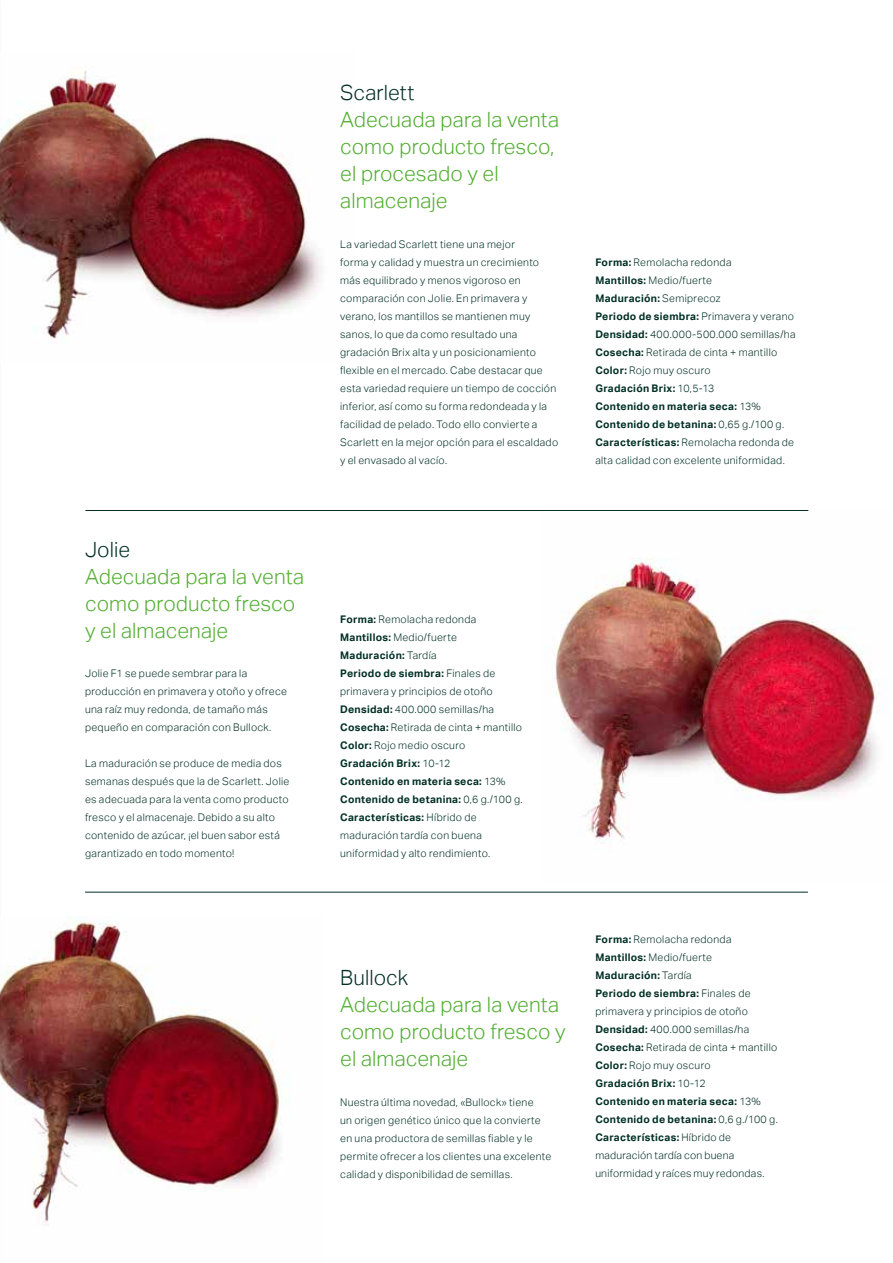
<style>
.page{position:relative;width:893px;height:1263px;background:#fff}
.page>*{position:absolute;margin:0;border:0;box-sizing:border-box;transform-origin:0 0}
.t1{font:300 21px/27px "Aktiv Grotesk";letter-spacing:.005em;color:#52ae32}
.t2{font:300 21px "Aktiv Grotesk";letter-spacing:.005em;color:#002f24}
.t3{font:300 10.5px/18px "Aktiv Grotesk";letter-spacing:.03em;color:#002f24}
.s1{font-weight:700}
</style>
<div class="page">
<img style="left:0;top:70px;width:322px;height:273px">
<img style="left:554px;top:510px;width:325px;height:333px">
<img style="left:0;top:916px;width:282px;height:310px">
<hr style="left:85px;top:510px;width:723px;height:1px;background:#002f24">
<hr style="left:85px;top:892px;width:723px;height:1px;background:#002f24">
<h1 class="t2" style="left:85px;top:538px;width:47px">Jolie</h1>
<h1 class="t1" style="left:85px;top:563px;width:221px">Adecuada para la venta como producto fresco y el almacenaje</h1>
<p class="t3" style="left:85px;top:665px;width:203px">Jolie F1 se puede sembrar para la producción en primavera y otoño y ofrece una raíz muy redonda, de tamaño más pequeño en comparación con Bullock.</p>
<p class="t3" style="left:85px;top:755px;width:206px">La maduración se produce de media dos semanas después que la de Scarlett. Jolie es adecuada para la venta como producto fresco y el almacenaje. Debido a su alto contenido de azúcar, ¡el buen sabor está garantizado en todo momento!</p>
<h1 class="t2" style="left:340px;top:80px;width:76px">Scarlett</h1>
<h1 class="t1" style="left:340px;top:106px;width:221px">Adecuada para la venta como producto fresco, el procesado y el almacenaje</h1>
<p class="t3" style="left:340px;top:235px;width:220px">La variedad Scarlett tiene una mejor<br>forma y calidad y muestra un crecimiento más equilibrado y menos vigoroso en comparación con Jolie. En primavera y verano, los mantillos se mantienen muy sanos, lo que da como resultado una gradación Brix alta y un posicionamiento flexible en el mercado. Cabe destacar que esta variedad requiere un tiempo de cocción inferior, así como su forma redondeada y la facilidad de pelado. Todo ello convierte a Scarlett en la mejor opción para el escaldado y el envasado al vacío.</p>
<p class="t3" style="left:595px;top:253px;width:202px"><span class="s1">Forma:</span> Remolacha redonda<br><span class="s1">Mantillos:</span> Medio/fuerte<br><span class="s1">Maduración:</span> Semiprecoz<br><span class="s1">Periodo de siembra:</span> Primavera y verano<br><span class="s1">Densidad:</span> 400.000-500.000 semillas/ha<br><span class="s1">Cosecha:</span> Retirada de cinta + mantillo<br><span class="s1">Color:</span> Rojo muy oscuro<br><span class="s1">Gradación Brix:</span> 10,5-13<br><span class="s1">Contenido en materia seca:</span> 13%<br><span class="s1">Contenido de betanina:</span> 0,65 g./100 g.<br><span class="s1">Características:</span> Remolacha redonda de alta calidad con excelente uniformidad.</p>
<p class="t3" style="left:340px;top:611px;width:184px"><span class="s1">Forma:</span> Remolacha redonda<br><span class="s1">Mantillos:</span> Medio/fuerte<br><span class="s1">Maduración:</span> Tardía<br><span class="s1">Periodo de siembra:</span> Finales de primavera y principios de otoño<br><span class="s1">Densidad:</span> 400.000 semillas/ha<br><span class="s1">Cosecha:</span> Retirada de cinta + mantillo<br><span class="s1">Color:</span> Rojo medio oscuro<br><span class="s1">Gradación Brix:</span> 10-12<br><span class="s1">Contenido en materia seca:</span> 13%<br><span class="s1">Contenido de betanina:</span> 0,6 g./100 g.<br><span class="s1">Características:</span> Híbrido de maduración tardía con buena uniformidad y alto rendimiento.</p>
<h1 class="t2" style="left:340px;top:965px;width:70px">Bullock</h1>
<h1 class="t1" style="left:340px;top:991px;width:227px">Adecuada para la venta como producto fresco y el almacenaje</h1>
<p class="t3" style="left:340px;top:1093px;width:213px">Nuestra última novedad, «Bullock» tiene<br>un origen genético único que la convierte en una productora de semillas fiable y le permite ofrecer a los clientes una excelente calidad y disponibilidad de semillas.</p>
<p class="t3" style="left:595px;top:931px;width:184px"><span class="s1">Forma:</span> Remolacha redonda<br><span class="s1">Mantillos:</span> Medio/fuerte<br><span class="s1">Maduración:</span> Tardía<br><span class="s1">Periodo de siembra:</span> Finales de primavera y principios de otoño<br><span class="s1">Densidad:</span> 400.000 semillas/ha<br><span class="s1">Cosecha:</span> Retirada de cinta + mantillo<br><span class="s1">Color:</span> Rojo muy oscuro<br><span class="s1">Gradación Brix:</span> 10-12<br><span class="s1">Contenido en materia seca:</span> 13%<br><span class="s1">Contenido de betanina:</span> 0,6 g./100 g.<br><span class="s1">Características:</span> Híbrido de maduración tardía con buena uniformidad y raíces muy redondas.</p>
</div>
